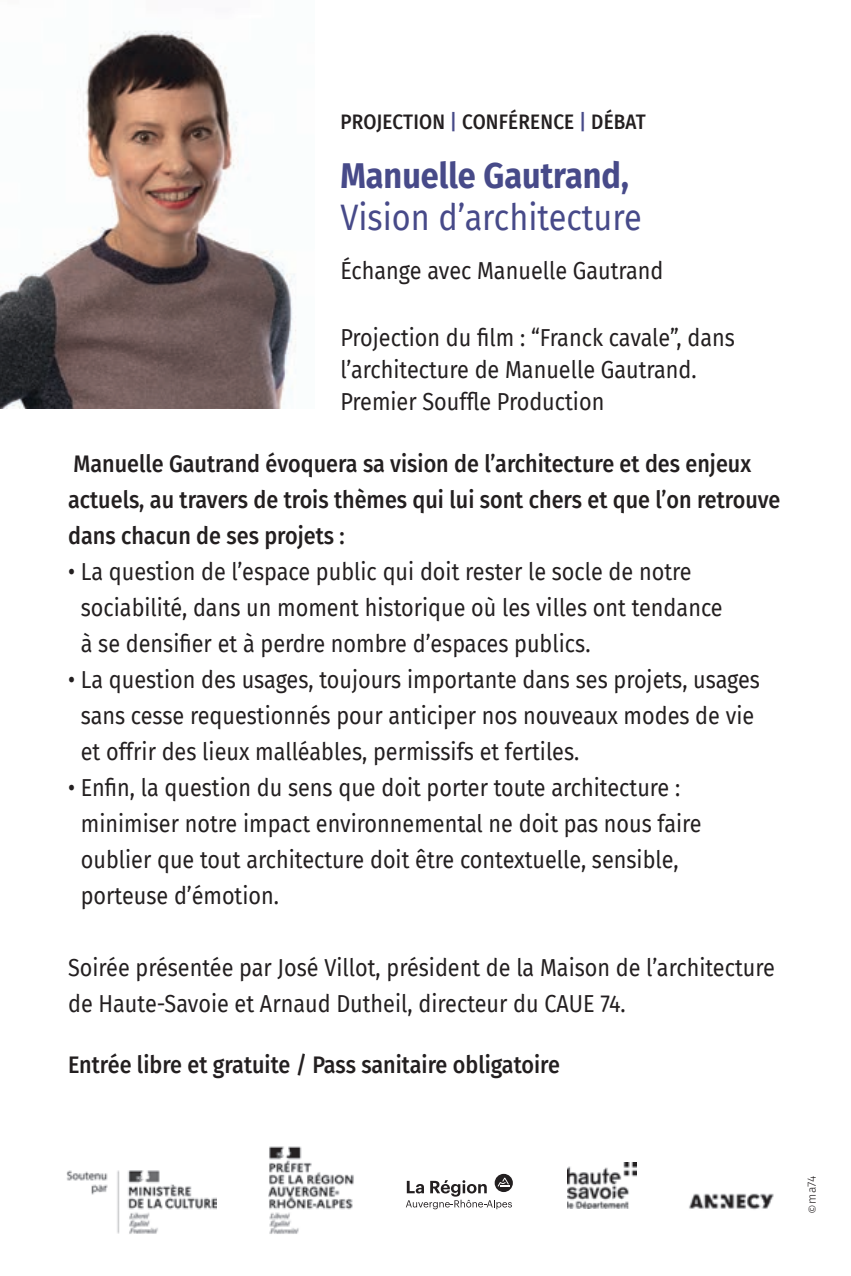
<style>
.page{position:relative;width:851px;height:1276px;background:#fff}
.page>*{position:absolute;margin:0;border:0;box-sizing:border-box;transform-origin:0 0}
.t1{font:36px "Fira Sans";color:#474a89;scale:.9 1}
.t2{font:700 36px "Fira Sans";color:#474a89;scale:.9 1}
.t3{font:24px/36px "Fira Sans";color:#231f20;scale:.9 1}
.t4{font:500 24px/36px "Fira Sans";color:#231f20;scale:.9 1}
.t5{font:500 21px "Fira Sans";letter-spacing:.01em;color:#231f20;scale:.9 1}
.t6{font:300 12px "Fira Sans";color:#231f20}
.s1{color:#474a89}
</style>
<div class="page">
<img style="left:0;top:30px;width:296px;height:378px">
<img style="left:689px;top:1193px;width:85px;height:17px">
<img style="left:67px;top:1170px;width:150px;height:64px">
<img style="left:268px;top:1146px;width:86px;height:88px">
<svg style="left:494px;top:1173px;width:19px;height:19px"></svg>
<svg style="left:406px;top:1177px;width:106px;height:32px"></svg>
<img style="left:567px;top:1162px;width:69px;height:46px">
<p class="t5" style="left:340px;top:105px;width:341px">PROJECTION <span class="s1">|</span> CONFÉRENCE <span class="s1">|</span> DÉBAT</p>
<h1 class="t2" style="left:340px;top:145px;width:322px">Manuelle Gautrand,</h1>
<h1 class="t1" style="left:340px;top:190px;width:336px">Vision d’architecture</h1>
<p class="t3" style="left:340px;top:252px;width:360px">Échange avec Manuelle Gautrand</p>
<p class="t3" style="left:340px;top:320px;width:440px;line-height:32.4px">Projection du film : “Franck cavale”, dans l’architecture de Manuelle Gautrand.<br>Premier Souffle Production</p>
<p class="t4" style="left:68px;top:444px;width:793px">Manuelle Gautrand évoquera sa vision de l’architecture et des enjeux actuels, au travers de trois thèmes qui lui sont chers et que l’on retrouve dans chacun de ses projets :</p>
<p class="t3" style="left:81px;top:553px;width:714px;text-indent:-13px">• La question de l’espace public qui doit rester le socle de notre sociabilité, dans un moment historique où les villes ont tendance à se densifier et à perdre nombre d’espaces publics.</p>
<p class="t3" style="left:81px;top:661px;width:756px;text-indent:-13px">• La question des usages, toujours importante dans ses projets, usages sans cesse requestionnés pour anticiper nos nouveaux modes de vie et offrir des lieux malléables, permissifs et fertiles.</p>
<p class="t3" style="left:81px;top:769px;width:691px;text-indent:-13px">• Enfin, la question du sens que doit porter toute architecture : minimiser notre impact environnemental ne doit pas nous faire oublier que tout architecture doit être contextuelle, sensible, porteuse d’émotion.</p>
<p class="t3" style="left:68px;top:949px;width:786px">Soirée présentée par José Villot, président de la Maison de l’architecture de Haute-Savoie et Arnaud Dutheil, directeur du CAUE 74.</p>
<p class="t4" style="left:68px;top:1045px;width:548px">Entrée libre et gratuite / Pass sanitaire obligatoire</p>
<p class="t6" style="left:803px;top:1213px;width:39px;rotate:-90deg">©ma74</p>
</div>
